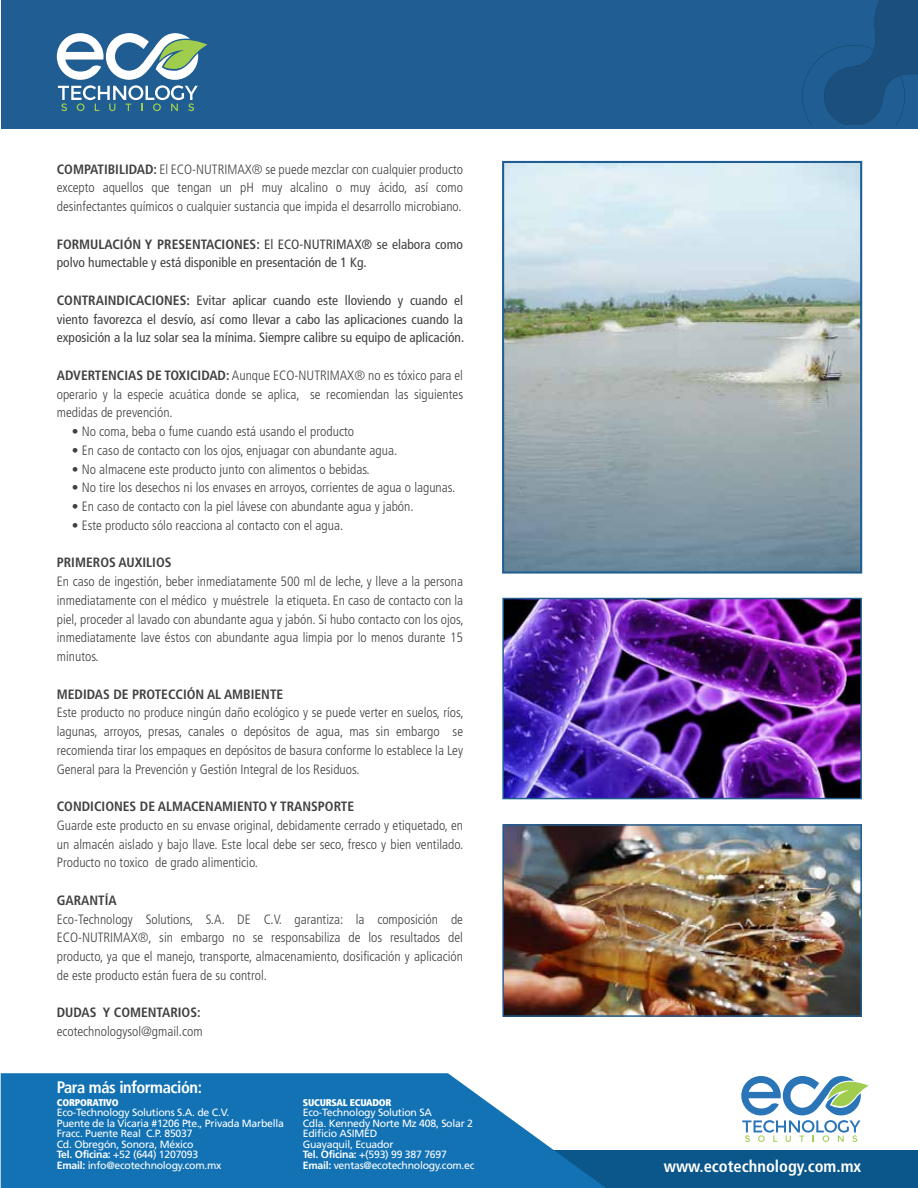
<style>
.page{position:relative;width:918px;height:1188px;background:#fff}
.page>*{position:absolute;margin:0;border:0;box-sizing:border-box;transform-origin:0 0}
.t1{font:700 condensed 16.5px "Frutiger";color:#fff}
.t2{font:700 condensed 16.5px "Frutiger LT";letter-spacing:-.025em;color:#fff}
.t3{font:300 condensed 13.5px/18.8px "Frutiger";color:#414042;text-align:justify}
.t4{font:condensed 13.5px/18.8px "Frutiger";color:#414042}
.t5{font:700 condensed 13.5px "Frutiger";color:#414042}
.t6{font:10.5px/10.5px "Frutiger";letter-spacing:-.025em;color:#fff}
.t7{font:900 condensed 9.75px "Frutiger LT";letter-spacing:-.025em;color:#fff}
.s1{font-weight:700}
</style>
<div class="page">
<img style="left:505px;top:164px;width:354px;height:407px">
<div style="left:606px;top:1150px;width:312px;height:38px;background:#0b578b"></div>
<svg style="left:1px;top:1073px;width:605px;height:115px;background:#2d82bc"></svg>
<svg style="left:741px;top:1076px;width:128px;height:66px"></svg>
<div style="left:1px;top:0;width:917px;height:128px;background:#205d92"></div>
<svg style="left:57px;top:33px;width:151px;height:78px"></svg>
<svg style="left:802px;top:0;width:116px;height:124px"></svg>
<div style="left:502px;top:161px;width:360px;height:413px;border:2px solid #205d92"></div>
<img style="left:504px;top:600px;width:356px;height:197px">
<div style="left:502px;top:598px;width:360px;height:201px;border:1px solid #205d92"></div>
<img style="left:504px;top:826px;width:356px;height:189px">
<div style="left:502px;top:824px;width:360px;height:193px;border:1px solid #205d92"></div>
<p class="t3" style="left:57px;top:160px;width:408px"><span class="s1">COMPATIBILIDAD:</span> El ECO-NUTRIMAX® se puede mezclar con cualquier producto excepto aquellos que tengan un pH muy alcalino o muy ácido, así como desinfectantes químicos o cualquier sustancia que impida el desarrollo microbiano.</p>
<p class="t4" style="left:57px;top:235px;width:408px"><span class="s1">FORMULACIÓN Y PRESENTACIONES:</span> El ECO-NUTRIMAX® se elabora como polvo humectable y está disponible en presentación de 1 Kg.</p>
<p class="t4" style="left:57px;top:291px;width:409px;text-align:justify"><span class="s1">CONTRAINDICACIONES:</span> Evitar aplicar cuando este lloviendo y cuando el viento favorezca el desvío, así como llevar a cabo las aplicaciones cuando la exposición a la luz solar sea la mínima. Siempre calibre su equipo de aplicación.</p>
<p class="t3" style="left:57px;top:366px;width:408px"><span class="s1">ADVERTENCIAS DE TOXICIDAD:</span> Aunque ECO-NUTRIMAX® no es tóxico para el operario y la especie acuática donde se aplica, se recomiendan las siguientes medidas de prevención.</p>
<p class="t3" style="left:72px;top:422px;width:284px">• No coma, beba o fume cuando está usando el producto</p>
<p class="t3" style="left:72px;top:441px;width:327px">• En caso de contacto con los ojos, enjuagar con abundante agua.</p>
<p class="t3" style="left:72px;top:460px;width:300px">• No almacene este producto junto con alimentos o bebidas.</p>
<p class="t3" style="left:72px;top:479px;width:385px">• No tire los desechos ni los envases en arroyos, corrientes de agua o lagunas.</p>
<p class="t3" style="left:72px;top:497px;width:343px">• En caso de contacto con la piel lávese con abundante agua y jabón.</p>
<p class="t3" style="left:72px;top:516px;width:273px">• Este producto sólo reacciona al contacto con el agua.</p>
<p class="t5" style="left:57px;top:555px;width:116px">PRIMEROS AUXILIOS</p>
<p class="t3" style="left:57px;top:572px;width:408px">En caso de ingestión, beber inmediatamente 500 ml de leche, y lleve a la persona inmediatamente con el médico y muéstrele la etiqueta. En caso de contacto con la piel, proceder al lavado con abundante agua y jabón. Si hubo contacto con los ojos, inmediatamente lave éstos con abundante agua limpia por lo menos durante 15 minutos.</p>
<p class="t5" style="left:57px;top:686px;width:228px">MEDIDAS DE PROTECCIÓN AL AMBIENTE</p>
<p class="t3" style="left:57px;top:704px;width:408px">Este producto no produce ningún daño ecológico y se puede verter en suelos, ríos, lagunas, arroyos, presas, canales o depósitos de agua, mas sin embargo se recomienda tirar los empaques en depósitos de basura conforme lo establece la Ley General para la Prevención y Gestión Integral de los Residuos.</p>
<p class="t5" style="left:57px;top:798px;width:299px">CONDICIONES DE ALMACENAMIENTO Y TRANSPORTE</p>
<p class="t3" style="left:57px;top:816px;width:408px">Guarde este producto en su envase original, debidamente cerrado y etiquetado, en un almacén aislado y bajo llave. Este local debe ser seco, fresco y bien ventilado.<br>Producto no toxico de grado alimenticio.</p>
<p class="t5" style="left:57px;top:892px;width:61px">GARANTÍA</p>
<p class="t3" style="left:57px;top:910px;width:408px">Eco-Technology Solutions, S.A. DE C.V. garantiza: la composición de ECO-NUTRIMAX®, sin embargo no se responsabiliza de los resultados del producto, ya que el manejo, transporte, almacenamiento, dosificación y aplicación de este producto están fuera de su control.</p>
<p class="t5" style="left:57px;top:1005px;width:145px">DUDAS Y COMENTARIOS:</p>
<p class="t3" style="left:57px;top:1022px;width:147px">ecotechnologysol@gmail.com</p>
<p class="t2" style="left:57px;top:1078px;width:147px">Para más información:</p>
<p class="t7" style="left:57px;top:1097px;width:63px">CORPORATIVO</p>
<p class="t6" style="left:57px;top:1107px;width:229px">Eco-Technology Solutions S.A. de C.V.<br>Puente de la Vicaria #1206 Pte., Privada Marbella Fracc. Puente Real C.P. 85037<br>Cd. Obregón, Sonora, México<br><span class="s1">Tel. Oficina:</span> +52 (644) 1207093<br><span class="s1">Email:</span> info@ecotechnology.com.mx</p>
<p class="t7" style="left:303px;top:1097px;width:90px">SUCURSAL ECUADOR</p>
<p class="t6" style="left:303px;top:1107px;width:173px">Eco-Technology Solution SA<br>Cdla. Kennedy Norte Mz 408, Solar 2<br>Edificio ASIMED<br>Guayaquil, Ecuador<br><span class="s1">Tel. Oficina:</span> +(593) 99 387 7697<br><span class="s1">Email:</span> ventas@ecotechnology.com.ec</p>
<p class="t1" style="left:664px;top:1157px;width:199px">www.ecotechnology.com.mx</p>
</div>
